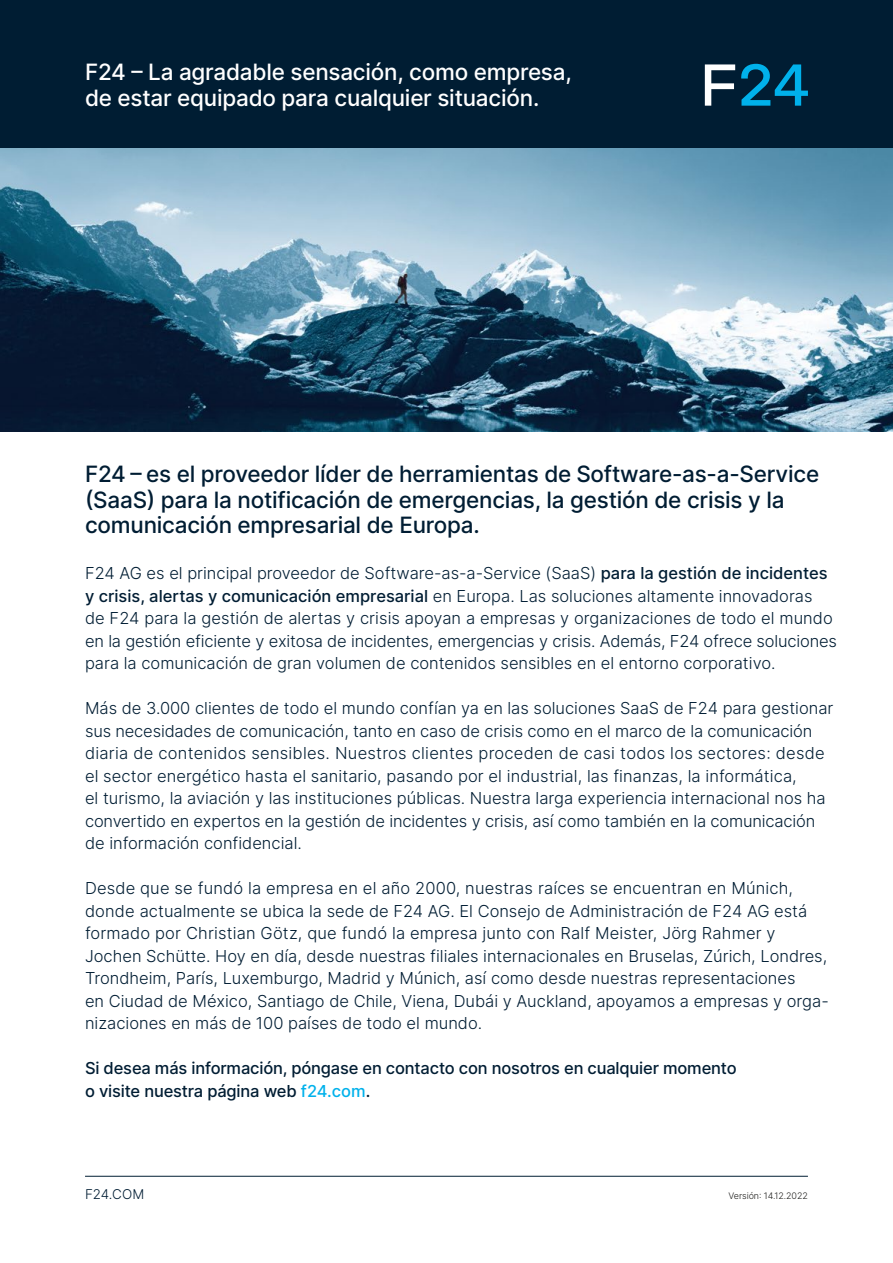
<style>
.page{position:relative;width:893px;height:1263px;background:#fff}
.page>*{position:absolute;margin:0;border:0;box-sizing:border-box;transform-origin:0 0}
.t1{font:500 22.5px/25.5px "Inter";letter-spacing:-.01em;color:#001d33}
.t2{font:500 22.5px/25.5px "Inter";letter-spacing:-.01em;color:#fff}
.t3{font:300 16.5px/22.5px "Inter";color:#001d33}
.t4{font:500 16.5px/22.5px "Inter";letter-spacing:-.01em;color:#001d33}
.t5{font:300 13.5px "Inter";color:#001d33}
.t6{font:300 9px "Inter";letter-spacing:-.01em;color:#1d1d1b}
.s1{font-weight:500}
.s2{color:#00b1eb}
</style>
<div class="page">
<div style="left:0;top:0;width:893px;height:149px;background:#001d33"></div>
<svg style="left:705px;top:64px;width:30px;height:42px"></svg>
<svg style="left:741px;top:64px;width:67px;height:42px"></svg>
<img style="left:0;top:149px;width:893px;height:283px">
<hr style="left:85px;top:1176px;width:723px;height:1px;background:#001d33">
<h1 class="t2" style="left:85px;top:59px;width:488px">F24 – La agradable sensación, como empresa, de estar equipado para cualquier situación.</h1>
<h1 class="t1" style="left:85px;top:460px;width:736px">F24 – es el proveedor líder de herramientas de Software-as-a-Service (SaaS) para la notificación de emergencias, la gestión de crisis y la comunicación empresarial de Europa.</h1>
<p class="t3" style="left:85px;top:562px;width:753px">F24 AG es el principal proveedor de Software-as-a-Service (SaaS) <span class="s1">para la gestión de incidentes y crisis, alertas y comunicación empresarial</span> en Europa. Las soluciones altamente innovadoras<br>de F24 para la gestión de alertas y crisis apoyan a empresas y organizaciones de todo el mundo en la gestión eficiente y exitosa de incidentes, emergencias y crisis. Además, F24 ofrece soluciones para la comunicación de gran volumen de contenidos sensibles en el entorno corporativo.</p>
<p class="t3" style="left:85px;top:697px;width:750px">Más de 3.000 clientes de todo el mundo confían ya en las soluciones SaaS de F24 para gestionar sus necesidades de comunicación, tanto en caso de crisis como en el marco de la comunicación diaria de contenidos sensibles. Nuestros clientes proceden de casi todos los sectores: desde el sector energético hasta el sanitario, pasando por el industrial, las finanzas, la informática,<br>el turismo, la aviación y las instituciones públicas. Nuestra larga experiencia internacional nos ha convertido en expertos en la gestión de incidentes y crisis, así como también en la comunicación de información confidencial.</p>
<p class="t3" style="left:85px;top:877px;width:745px">Desde que se fundó la empresa en el año 2000, nuestras raíces se encuentran en Múnich, donde actualmente se ubica la sede de F24 AG. El Consejo de Administración de F24 AG está formado por Christian Götz, que fundó la empresa junto con Ralf Meister, Jörg Rahmer y Jochen Schütte. Hoy en día, desde nuestras filiales internacionales en Bruselas, Zúrich, Londres, Trondheim, París, Luxemburgo, Madrid y Múnich, así como desde nuestras representaciones<br>en Ciudad de México, Santiago de Chile, Viena, Dubái y Auckland, apoyamos a empresas y orga&shy;nizaciones en más de 100 países de todo el mundo.</p>
<p class="t4" style="left:85px;top:1056px;width:653px">Si desea más información, póngase en contacto con nosotros en cualquier momento o visite nuestra página web <span class="s2">f24.com</span>.</p>
<p class="t5" style="left:85px;top:1185px;width:61px">F24.COM</p>
<p class="t6" style="left:729px;top:1189px;width:81px">Versión: 14.12.2022</p>
</div>
